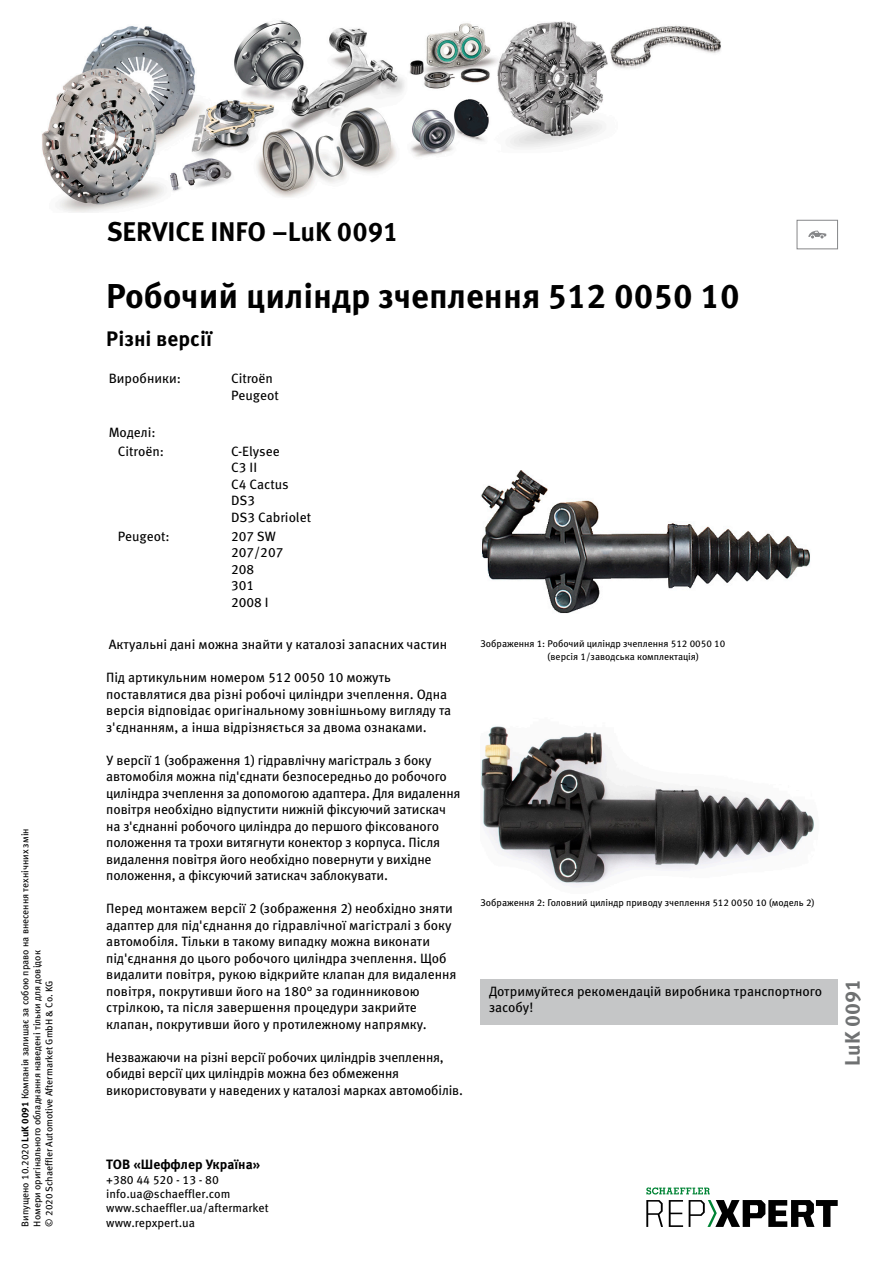
<style>
.page{position:relative;width:893px;height:1263px;background:#fff}
.page>*{position:absolute;margin:0;border:0;box-sizing:border-box;transform-origin:0 0}
.t1{font:700 34.5px "Meta Pro";color:#000}
.t2{font:700 27px "Meta Pro";color:#000}
.t3{font:700 21px "Meta Pro";color:#000}
.t4{font:700 21px "Meta Pro";color:#6f7172}
.t5{font:13.5px/16.5px "Meta Pro";letter-spacing:-.005em;color:#000}
.t6{font:700 13.5px "Meta Pro";color:#000}
.t7{font:12px/14.4px "Meta Pro";color:#000}
.t8{font:9.75px/12.8px "Meta Pro";color:#000}
.s1{font-weight:700}
</style>
<div class="page">
<img style="left:481px;top:470px;width:329px;height:144px">
<img style="left:481px;top:726px;width:333px;height:159px">
<div style="left:480px;top:980px;width:358px;height:45px;background:#c5c6c7"></div>
<div style="left:797px;top:220px;width:41px;height:29px;border:1px solid #868789"></div>
<svg style="left:808px;top:231px;width:18px;height:7px"></svg>
<img style="left:42px;top:20px;width:679px;height:193px">
<svg style="left:646px;top:1200px;width:17px;height:27px"></svg>
<svg style="left:669px;top:1200px;width:14px;height:27px"></svg>
<svg style="left:689px;top:1200px;width:149px;height:27px"></svg>
<svg style="left:646px;top:1187px;width:64px;height:7px"></svg>
<p class="t8" style="left:18px;top:1226px;width:400px;rotate:-90deg">Випущено 10.2020 <span class="s1">LuK 0091</span> Компанія залишає за собою право на внесення технічних змін</p>
<p class="t8" style="left:31px;top:1226px;width:278px;line-height:12px;rotate:-90deg">Номери оригінального обладнання наведені тільки для довідок © 2020 Schaeffler Automotive Aftermarket GmbH &amp; Co. KG</p>
<h2 class="t2" style="left:107px;top:210px;width:293px">SERVICE INFO –LuK 0091</h2>
<h1 class="t1" style="left:106px;top:269px;width:635px">Робочий циліндр зчеплення 512 0050 10</h1>
<h3 class="t3" style="left:106px;top:323px;width:107px">Різні версії</h3>
<p class="t5" style="left:109px;top:369px;width:74px">Виробники:</p>
<p class="t5" style="left:231px;top:369px;width:49px">Citroën<br>Peugeot</p>
<p class="t5" style="left:118px;top:422px;width:48px;line-height:18.8px;text-indent:-9px">Моделі:<br>Citroën:</p>
<p class="t5" style="left:231px;top:442px;width:82px">C-Elysee<br>C3 II<br>C4 Cactus<br>DS3<br>DS3 Cabriolet</p>
<p class="t5" style="left:118px;top:527px;width:53px">Peugeot:</p>
<p class="t5" style="left:231px;top:527px;width:54px">207 SW<br>207/207<br>208<br>301<br>2008 I</p>
<p class="t5" style="left:109px;top:635px;width:340px">Актуальні дані можна знайти у каталозі запасних частин</p>
<p class="t8" style="left:547px;top:637px;width:179px;text-indent:-67px">Зображення 1: Робочий циліндр зчеплення 512 0050 10 (версія 1/заводська комплектація)</p>
<p class="t5" style="left:106px;top:668px;width:347px">Під артикульним номером 512 0050 10 можуть поставлятися два різні робочі циліндри зчеплення. Одна версія відповідає оригінальному зовнішньому вигляду та з'єднанням, а інша відрізняється за двома ознаками.</p>
<p class="t5" style="left:106px;top:751px;width:356px">У версії 1 (зображення 1) гідравлічну магістраль з боку автомобіля можна під'єднати безпосередньо до робочого циліндра зчеплення за допомогою адаптера. Для видалення повітря необхідно відпустити нижній фіксуючий затискач на з'єднанні робочого циліндра до першого фіксованого положення та трохи витягнути конектор з корпуса. Після видалення повітря його необхідно повернути у вихідне положення, а фіксуючий затискач заблокувати.</p>
<p class="t5" style="left:106px;top:899px;width:352px">Перед монтажем версії 2 (зображення 2) необхідно зняти адаптер для під'єднання до гідравлічної магістралі з боку автомобіля. Тільки в такому випадку можна виконати під'єднання до цього робочого циліндра зчеплення. Щоб видалити повітря, рукою відкрийте клапан для видалення повітря, покрутивши його на 180° за годинниковою стрілкою, та після завершення процедури закрийте клапан, покрутивши його у протилежному напрямку.</p>
<p class="t5" style="left:106px;top:1048px;width:358px">Незважаючи на різні версії робочих циліндрів зчеплення, обидві версії цих циліндрів можна без обмеження використовувати у наведених у каталозі марках автомобілів.</p>
<p class="t8" style="left:480px;top:895px;width:336px">Зображення 2: Головний циліндр приводу зчеплення 512 0050 10 (модель 2)</p>
<p class="t5" style="left:489px;top:982px;width:335px">Дотримуйтеся рекомендацій виробника транспортного засобу!</p>
<h3 class="t4" style="left:836px;top:1065px;width:88px;rotate:-90deg">LuK 0091</h3>
<p class="t6" style="left:106px;top:1154px;width:155px">ТОВ «Шеффлер Україна»</p>
<p class="t7" style="left:106px;top:1171px;width:164px">+380 44 520 - 13 - 80 info.ua@schaeffler.com www.schaeffler.ua/aftermarket</p>
<p class="t7" style="left:106px;top:1215px;width:90px">www.repxpert.ua</p>
</div>
